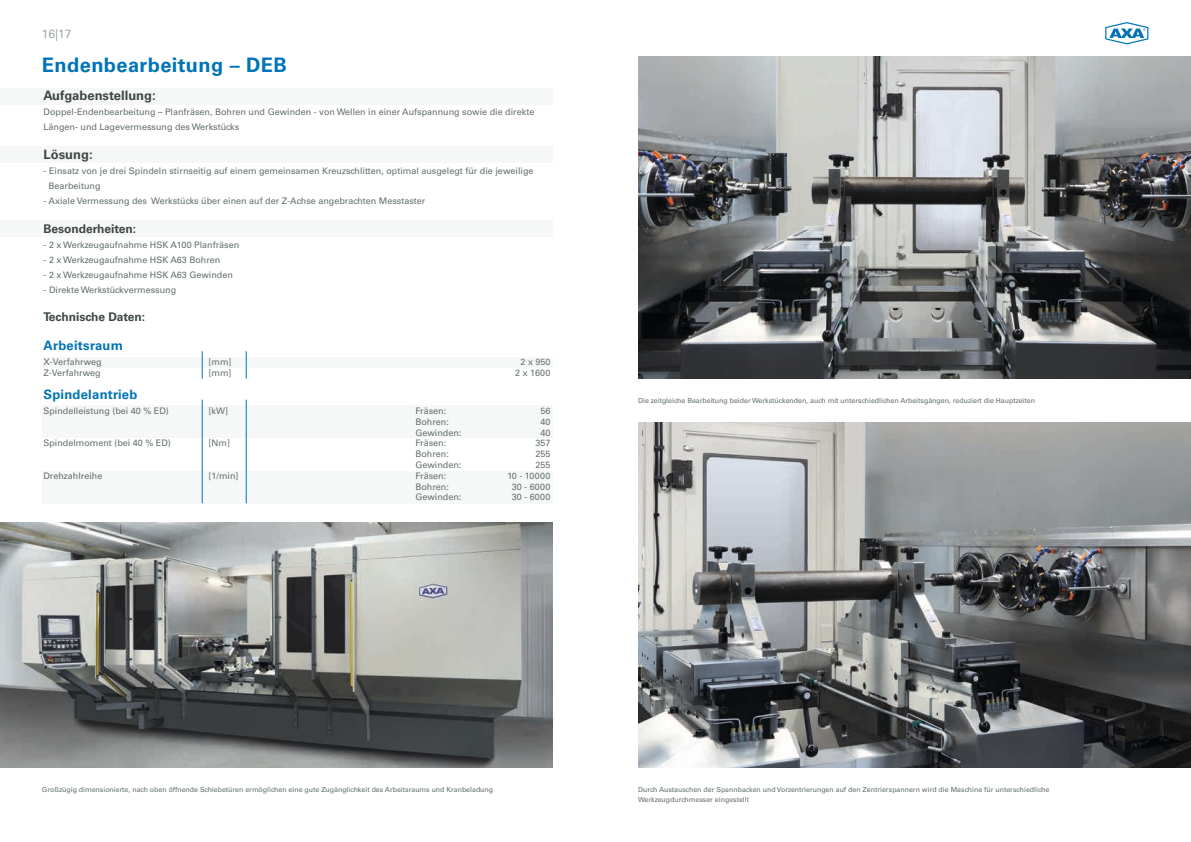
<style>
.page{position:relative;width:1191px;height:842px;background:#fff}
.page>*{position:absolute;margin:0;border:0;box-sizing:border-box;transform-origin:0 0}
.t1{font:700 20px "Univers LT";letter-spacing:.02em;color:#0074b7}
.t2{font:700 13px "Univers LT";letter-spacing:.02em;color:#0074b7}
.t3{font:700 13px "Univers LT";color:#3d4747}
.t4{font:700 12px "Univers LT";color:#3d4747}
.t5{font:12px "Univers LT";color:#9ea8aa}
.t6{font:9px/10.8px "Univers LT";color:#646f6f}
.t7{font:7px/10px "Univers LT";color:#646f6f}
</style>
<div class="page">
<div style="left:42px;top:357px;width:511px;height:11px;background:#f6f7f7"></div>
<div style="left:42px;top:406px;width:511px;height:32px;background:#f6f7f7"></div>
<div style="left:42px;top:471px;width:511px;height:32px;background:#f6f7f7"></div>
<svg style="left:202px;top:351px;width:1px;height:28px"></svg>
<hr style="left:202px;top:400px;width:1px;height:103px;background:#0074b7">
<svg style="left:246px;top:351px;width:1px;height:28px"></svg>
<hr style="left:246px;top:400px;width:1px;height:103px;background:#0074b7">
<div style="left:0;top:88px;width:553px;height:16px;background:#f6f7f7"></div>
<div style="left:0;top:147px;width:553px;height:16px;background:#f6f7f7"></div>
<div style="left:0;top:220px;width:553px;height:17px;background:#f6f7f7"></div>
<img style="left:0;top:523px;width:553px;height:245px">
<img style="left:638px;top:57px;width:553px;height:321px">
<img style="left:638px;top:422px;width:553px;height:346px">
<svg style="left:1105px;top:22px;width:43px;height:22px"></svg>
<h3 class="t5" style="left:42px;top:27px;width:31px">16|17</h3>
<h1 class="t1" style="left:42px;top:53px;width:246px">Endenbearbeitung – DEB</h1>
<h2 class="t3" style="left:44px;top:88px;width:114px">Aufgabenstellung:</h2>
<p class="t6" style="left:44px;top:104px;width:492px;line-height:15px">Doppel-Endenbearbeitung – Planfräsen, Bohren und Gewinden - von Wellen in einer Aufspannung sowie die direkte<br>Längen- und Lagevermessung des Werkstücks</p>
<h2 class="t3" style="left:44px;top:147px;width:51px">Lösung:</h2>
<p class="t6" style="left:49px;top:163px;width:486px;line-height:15px;text-indent:-5px">- Einsatz von je drei Spindeln stirnseitig auf einem gemeinsamen Kreuzschlitten, optimal ausgelegt für die jeweilige<br>Bearbeitung</p>
<p class="t6" style="left:44px;top:195px;width:383px">- Axiale Vermessung des Werkstücks über einen auf der Z-Achse angebrachten Messtaster</p>
<h3 class="t4" style="left:44px;top:221px;width:94px">Besonderheiten:</h3>
<p class="t6" style="left:44px;top:239px;width:197px">- 2 x Werkzeugaufnahme HSK A100 Planfräsen</p>
<p class="t6" style="left:44px;top:254px;width:178px">- 2 x Werkzeugaufnahme HSK A63 Bohren</p>
<p class="t6" style="left:44px;top:269px;width:191px">- 2 x Werkzeugaufnahme HSK A63 Gewinden</p>
<p class="t6" style="left:44px;top:284px;width:134px">- Direkte Werkstückvermessung</p>
<h3 class="t4" style="left:43px;top:310px;width:103px">Technische Daten:</h3>
<h2 class="t2" style="left:43px;top:338px;width:81px">Arbeitsraum</h2>
<h2 class="t2" style="left:43px;top:387px;width:95px">Spindelantrieb</h2>
<p class="t6" style="left:43px;top:357px;width:60px">X-Verfahrweg<br>Z-Verfahrweg</p>
<p class="t6" style="left:43px;top:405px;width:127px">Spindelleistung (bei 40 % ED)</p>
<p class="t6" style="left:43px;top:438px;width:129px">Spindelmoment (bei 40 % ED)</p>
<p class="t6" style="left:43px;top:470px;width:61px">Drehzahlreihe</p>
<p class="t6" style="left:208px;top:357px;width:24px">[mm] [mm]</p>
<p class="t6" style="left:208px;top:405px;width:21px">[kW]</p>
<p class="t6" style="left:208px;top:438px;width:23px">[Nm]</p>
<p class="t6" style="left:208px;top:470px;width:31px">[1/min]</p>
<p class="t6" style="left:415px;top:405px;width:48px">Fräsen:<br>Bohren:<br>Gewinden:<br>Fräsen:<br>Bohren:<br>Gewinden:<br>Fräsen:<br>Bohren:<br>Gewinden:</p>
<p class="t6" style="left:515px;top:357px;width:37px;text-align:center">2 x 950<br>2 x 1600</p>
<p class="t6" style="left:507px;top:405px;width:45px;text-align:right">56<br>40<br>40<br>357<br>255<br>255<br>10 - 10000<br>30 - 6000<br>30 - 6000</p>
<p class="t7" style="left:638px;top:395px;width:398px">Die zeitgleiche Bearbeitung beider Werkstückenden, auch mit unterschiedlichen Arbeitsgängen, reduziert die Hauptzeiten</p>
<p class="t7" style="left:42px;top:785px;width:453px">Großzügig dimensionierte, nach oben öffnende Schiebetüren ermöglichen eine gute Zugänglichkeit des Arbeitsraums und Kranbeladung</p>
<p class="t7" style="left:638px;top:785px;width:413px">Durch Austauschen der Spannbacken und Vorzentrierungen auf den Zentrierspannern wird die Maschine für unterschiedliche<br>Werkzeugdurchmesser eingestellt</p>
</div>
